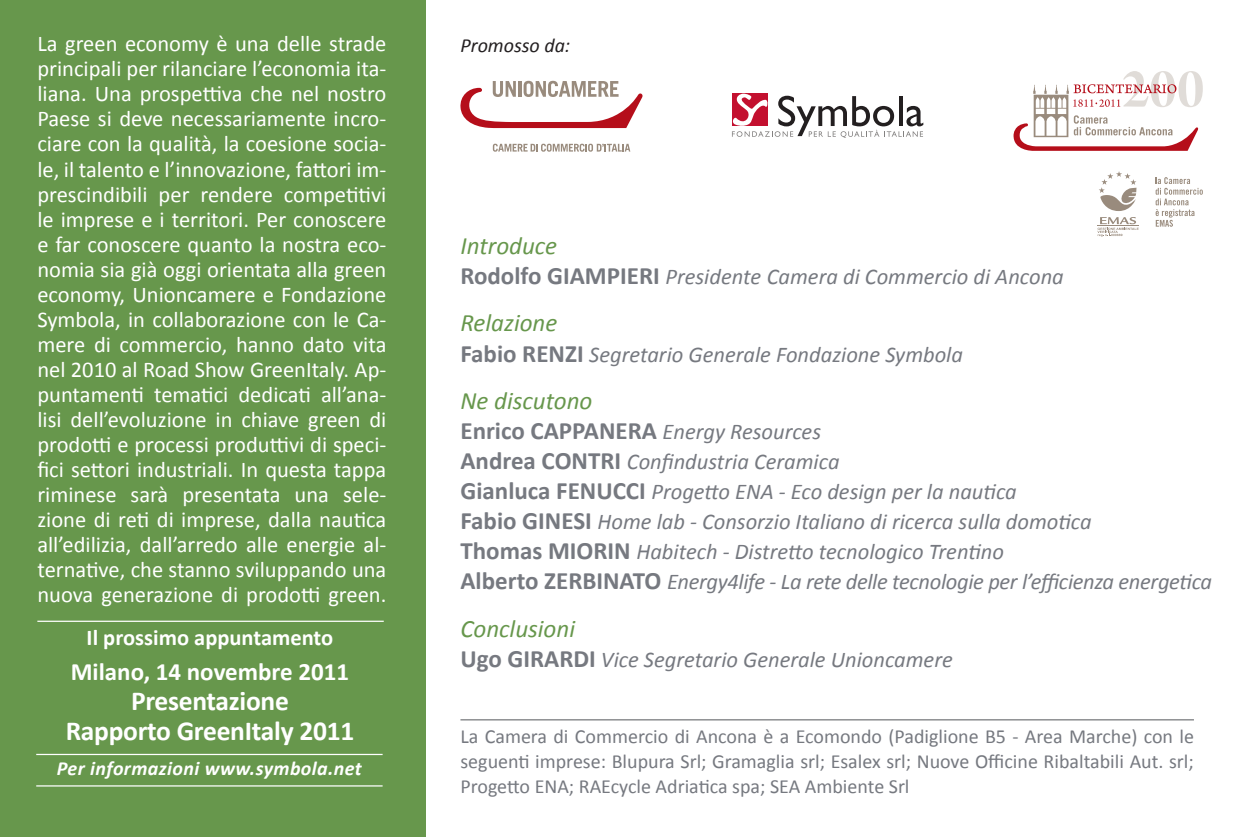
<style>
.page{position:relative;width:1248px;height:837px;background:#fff}
.page>*{position:absolute;margin:0;border:0;box-sizing:border-box;transform-origin:0 0}
.t1{font:700 27.5px "Calibri";letter-spacing:-.01em;color:#fff}
.Nome_relatore{font:italic 25px "Calibri";color:#67974c}
.Nome_relatore-2{font:700 25px "Calibri";color:#767980}
.t2{font:700 25px "Calibri";color:#fff}
.t3{font:22.5px/25px "Calibri";color:#fff;text-align:justify}
.Nome_relatore-3{font:italic 22.5px "Calibri";color:#767980}
.t4{font:700 22.5px "Calibri";color:#fff}
.t5{font:20px/25px "Calibri";color:#767980;text-align:justify}
.t6{font:italic 700 20px "Calibri";letter-spacing:.02em;color:#fff}
.t7{font:italic 20px "Calibri";color:#231f20}
.s1{font-weight:700;font-style:normal;font-size:25px}
.s2{font-weight:400;font-style:italic;font-size:22.5px}
</style>
<div class="page">
<div style="left:0;top:0;width:426px;height:836px;background:#67974c"></div>
<div style="left:732px;top:93px;width:35px;height:33px;background:#c3102f"></div>
<svg style="left:732px;top:94px;width:191px;height:44px"></svg>
<svg style="left:460px;top:81px;width:182px;height:47px"></svg>
<svg style="left:493px;top:144px;width:137px;height:8px"></svg>
<svg style="left:1013px;top:71px;width:189px;height:80px"></svg>
<hr style="left:37px;top:620px;width:347px;height:1px;background:#fff">
<hr style="left:460px;top:719px;width:733px;height:1px;background:#76787b">
<hr style="left:36px;top:753px;width:346px;height:1px;background:#fff">
<hr style="left:36px;top:785px;width:346px;height:1px;background:#fff">
<svg style="left:1155px;top:177px;width:47px;height:50px"></svg>
<svg style="left:1099px;top:171px;width:37px;height:40px"></svg>
<svg style="left:1097px;top:217px;width:41px;height:19px"></svg>
<p class="t3" style="left:37px;top:30px;width:350px">La green economy è una delle strade</p>
<p class="t7" style="left:460px;top:33px;width:111px">Promosso da:</p>
<p class="t3" style="left:37px;top:55px;width:350px">principali per rilanciare l’economia ita&shy;liana. Una prospettiva che nel nostro Paese si deve necessariamente incro&shy;ciare con la qualità, la coesione socia&shy;le, il talento e l’innovazione, fattori im&shy;prescindibili per rendere competitivi le imprese e i territori. Per conoscere e far conoscere quanto la nostra eco&shy;nomia sia già oggi orientata alla green economy, Unioncamere e Fondazione Symbola, in collaborazione con le Ca&shy;mere di commercio, hanno dato vita nel 2010 al Road Show GreenItaly. Ap&shy;puntamenti tematici dedicati all’ana&shy;lisi dell’evoluzione in chiave green di prodotti e processi produttivi di speci&shy;fici settori industriali. In questa tappa riminese sarà presentata una sele&shy;zione di reti di imprese, dalla nautica all’edilizia, dall’arredo alle energie al&shy;ternative, che stanno sviluppando una nuova generazione di prodotti green.</p>
<p class="Nome_relatore" style="left:460px;top:230px;width:98px">Introduce</p>
<p class="Nome_relatore-3" style="left:460px;top:262px;width:605px"><span class="s1">Rodolfo GIAMPIERI</span> Presidente Camera di Commercio di Ancona</p>
<p class="Nome_relatore" style="left:460px;top:307px;width:98px">Relazione</p>
<p class="Nome_relatore-3" style="left:460px;top:340px;width:504px"><span class="s1">Fabio RENZI</span> Segretario Generale Fondazione Symbola</p>
<p class="Nome_relatore" style="left:460px;top:385px;width:133px">Ne discutono</p>
<p class="Nome_relatore-2" style="left:460px;top:415px;width:362px">Enrico CAPPANERA <span class="s2">Energy Resources</span></p>
<p class="Nome_relatore-3" style="left:460px;top:447px;width:380px"><span class="s1">Andrea CONTRI</span> Confindustria Ceramica</p>
<p class="Nome_relatore-3" style="left:460px;top:477px;width:558px"><span class="s1">Gianluca FENUCCI</span> Progetto ENA - Eco design per la nautica</p>
<p class="Nome_relatore-3" style="left:460px;top:507px;width:632px"><span class="s1">Fabio GINESI</span> Home lab - Consorzio Italiano di ricerca sulla domotica</p>
<p class="Nome_relatore-3" style="left:460px;top:537px;width:545px"><span class="s1">Thomas MIORIN</span> Habitech - Distretto tecnologico Trentino</p>
<p class="Nome_relatore-3" style="left:460px;top:567px;width:753px"><span class="s1">Alberto ZERBINATO</span> Energy4life - La rete delle tecnologie per l’efficienza energetica</p>
<p class="Nome_relatore" style="left:460px;top:612px;width:116px">Conclusioni</p>
<p class="Nome_relatore-3" style="left:460px;top:645px;width:494px"><span class="s1">Ugo GIRARDI</span> Vice Segretario Generale Unioncamere</p>
<p class="t4" style="left:87px;top:623px;width:248px">Il prossimo appuntamento</p>
<p class="t2" style="left:71px;top:656px;width:280px">Milano, 14 novembre 2011</p>
<p class="t1" style="left:131px;top:683px;width:159px">Presentazione</p>
<p class="t1" style="left:66px;top:713px;width:290px">Rapporto GreenItaly 2011</p>
<p class="t5" style="left:460px;top:722px;width:735px">La Camera di Commercio di Ancona è a Ecomondo (Padiglione B5 - Area Marche) con le seguenti imprese: Blupura Srl; Gramaglia srl; Esalex srl; Nuove Officine Ribaltabili Aut. srl; Progetto ENA; RAEcycle Adriatica spa; SEA Ambiente Srl</p>
<p class="t6" style="left:57px;top:755px;width:306px">Per informazioni www.symbola.net</p>
</div>
